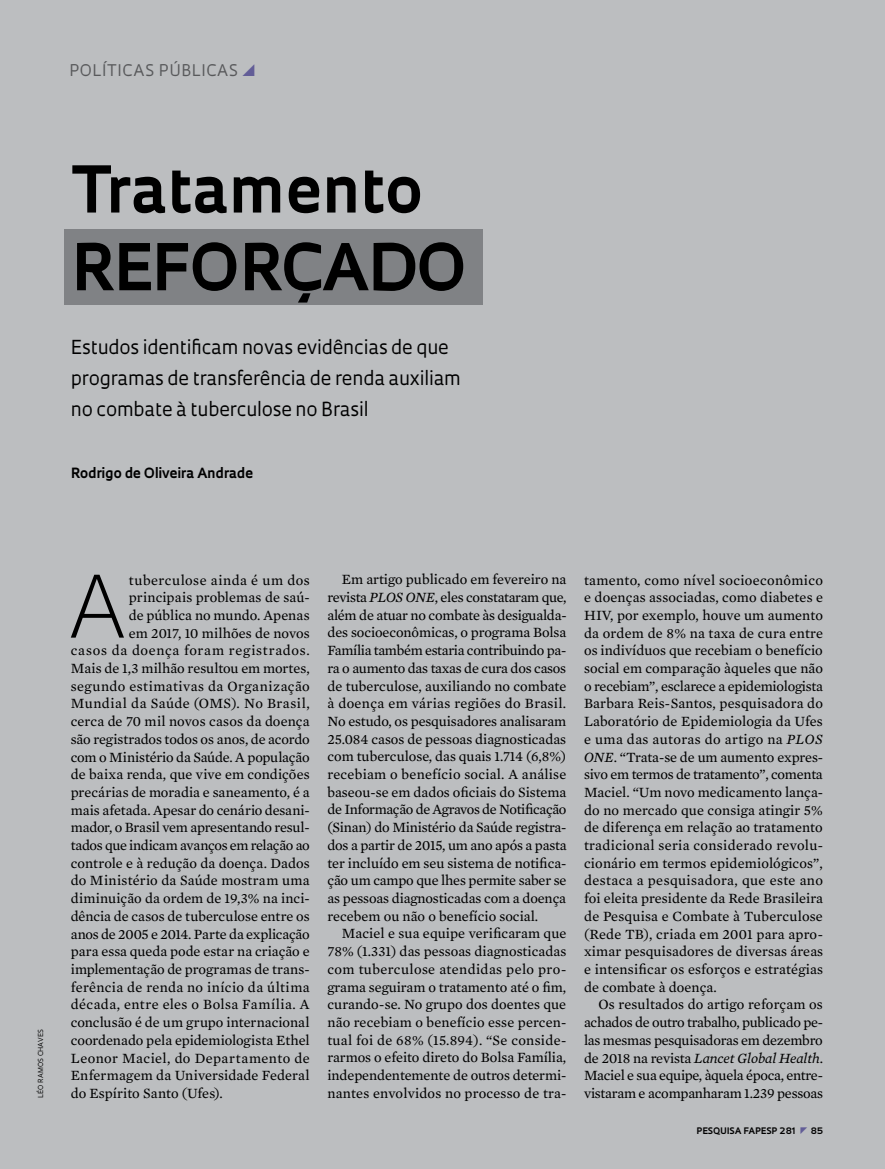
<style>
.page{position:relative;width:885px;height:1169px;background:#fff}
.page>*{position:absolute;margin:0;border:0;box-sizing:border-box;transform-origin:0 0}
.t1{font:300 83.55px "Oculum";color:#000}
.t2{font:700 62.7px/77.7px "Oculum";color:#000}
.t3{font:18.75px/30.9px "Oculum";letter-spacing:-.01em;color:#000}
.t4{font:15.6px "Oculum";letter-spacing:.035em;color:#58595b}
.t5{font:14.4px/17.7px "Mercury Text G2";color:#000;text-align:justify}
.t6{font:14.4px "Mercury Text G2";letter-spacing:-.02em;color:#000}
.t7{font:14.4px "Mercury Text G2";letter-spacing:.03em;color:#000}
.t8{font:14.4px "Mercury Text G2";letter-spacing:.025em;color:#000}
.t9{font:14.4px "Mercury Text G2";letter-spacing:-.025em;color:#000}
.t10{font:14.4px "Mercury Text G2";letter-spacing:.02em;color:#000}
.t11{font:14.4px "Mercury Text G2";letter-spacing:.05em;color:#000}
.t12{font:14.4px "Mercury Text G2";letter-spacing:.035em;color:#000}
.t13{font:700 13.65px "Oculum";letter-spacing:-.005em;color:#000}
.t14{font:700 8.7px "Oculum";letter-spacing:.015em;color:#000}
.t15{font:6.75px "Oculum";letter-spacing:.02em;color:#000}
.s1{font-style:italic}
</style>
<div class="page">
<div style="left:0;top:0;width:885px;height:1168px;background:#bcbec0"></div>
<div style="left:64px;top:229px;width:419px;height:75px;background:#808285"></div>
<p class="t4" style="left:69px;top:60px;width:170px">Políticas Públicas</p>
<h2 class="t2" style="left:71px;top:147px;width:353px">Tratamento refor</h2>
<h2 class="t2" style="left:280px;top:225px;width:175px">çado</h2>
<h3 class="t3" style="left:71px;top:331px;width:392px">Estudos identificam novas evidências de que programas de transferência de renda auxiliam no combate à tuberculose no Brasil</h3>
<p class="t13" style="left:71px;top:464px;width:184px">Rodrigo de Oliveira Andrade</p>
<p class="t15" style="left:36px;top:1098px;width:70px;rotate:-90deg">léo ramos chaves</p>
<h1 class="t1" style="left:69px;top:549px;width:61px">A</h1>
<p class="t12" style="left:129px;top:569px;width:182px">tuberculose ainda é um dos</p>
<p class="t5" style="left:129px;top:588px;width:182px">principais problemas de saú-</p>
<p class="t5" style="left:129px;top:605px;width:182px">de pública no mundo. Apenas</p>
<p class="t5" style="left:129px;top:623px;width:182px">em 2017, 10 milhões de novos</p>
<p class="t11" style="left:71px;top:640px;width:240px">casos da doença foram registrados.</p>
<p class="t5" style="left:71px;top:658px;width:240px">Mais de 1,3 milhão resultou em mortes,</p>
<p class="t7" style="left:71px;top:675px;width:240px">segundo estimativas da Organização</p>
<p class="t8" style="left:71px;top:693px;width:240px">Mundial da Saúde (OMS). No Brasil,</p>
<p class="t5" style="left:71px;top:711px;width:240px">cerca de 70 mil novos casos da doença</p>
<p class="t5" style="left:71px;top:729px;width:240px">são registrados todos os anos, de acordo</p>
<p class="t5" style="left:71px;top:747px;width:240px">com o Ministério da Saúde. A população</p>
<p class="t5" style="left:71px;top:765px;width:240px">de baixa renda, que vive em condições</p>
<p class="t5" style="left:71px;top:782px;width:240px">precárias de moradia e saneamento, é a</p>
<p class="t5" style="left:71px;top:800px;width:240px">mais afetada. Apesar do cenário desani-</p>
<p class="t6" style="left:71px;top:817px;width:240px">mador, o Brasil vem apresentando resul-</p>
<p class="t9" style="left:71px;top:835px;width:240px">tados que indicam avanços em relação ao</p>
<p class="t5" style="left:71px;top:853px;width:240px">controle e à redução da doença. Dados</p>
<p class="t5" style="left:71px;top:871px;width:240px">do Ministério da Saúde mostram uma</p>
<p class="t5" style="left:71px;top:888px;width:240px">diminuição da ordem de 19,3% na inci-</p>
<p class="t5" style="left:71px;top:906px;width:241px">dência de casos de tuberculose entre os</p>
<p class="t6" style="left:71px;top:923px;width:240px">anos de 2005 e 2014. Parte da explicação</p>
<p class="t5" style="left:71px;top:942px;width:240px">para essa queda pode estar na criação e</p>
<p class="t5" style="left:71px;top:959px;width:240px">implementação de programas de trans-</p>
<p class="t10" style="left:71px;top:976px;width:240px">ferência de renda no início da última</p>
<p class="t7" style="left:71px;top:994px;width:240px">década, entre eles o Bolsa Família. A</p>
<p class="t5" style="left:71px;top:1012px;width:240px">conclusão é de um grupo internacional</p>
<p class="t5" style="left:71px;top:1030px;width:240px">coordenado pela epidemiologista Ethel</p>
<p class="t8" style="left:71px;top:1047px;width:240px">Leonor Maciel, do Departamento de</p>
<p class="t5" style="left:71px;top:1065px;width:240px">Enfermagem da Universidade Federal</p>
<p class="t5" style="left:71px;top:1083px;width:153px">do Espírito Santo (Ufes).</p>
<p class="t5" style="left:327px;top:570px;width:241px;text-indent:14px">Em artigo publicado em fevereiro na revista <span class="s1">PLOS ONE</span>, eles constataram que, além de atuar no combate às desigualda&shy;des socioeconômicas, o programa Bolsa Família também estaria contribuindo pa&shy;ra o aumento das taxas de cura dos casos de tuberculose, auxiliando no combate à doença em várias regiões do Brasil.<br>No estudo, os pesquisadores analisaram 25.084 casos de pessoas diagnosticadas com tuberculose, das quais 1.714 (6,8%) recebiam o benefício social. A análise baseou-se em dados oficiais do Sistema de Informação de Agravos de Notificação (Sinan) do Ministério da Saúde registra&shy;dos a partir de 2015, um ano após a pasta ter incluído em seu sistema de notifica&shy;ção um campo que lhes permite saber se as pessoas diagnosticadas com a doença recebem ou não o benefício social.</p>
<p class="t5" style="left:327px;top:924px;width:241px;text-indent:14px">Maciel e sua equipe verificaram que 78% (1.331) das pessoas diagnosticadas com tuberculose atendidas pelo pro&shy;grama seguiram o tratamento até o fim, curando-se. No grupo dos doentes que não recebiam o benefício esse percen&shy;tual foi de 68% (15.894). “Se conside&shy;rarmos o efeito direto do Bolsa Família, independentemente de outros determi&shy;nantes envolvidos no processo de tra-</p>
<p class="t5" style="left:584px;top:570px;width:241px">tamento, como nível socioeconômico e doenças associadas, como diabetes e HIV, por exemplo, houve um aumento da ordem de 8% na taxa de cura entre os indivíduos que recebiam o benefício social em comparação àqueles que não o recebiam”, esclarece a epidemiologista Barbara Reis-Santos, pesquisadora do Laboratório de Epidemiologia da Ufes e uma das autoras do artigo na <span class="s1">PLOS ONE</span>. “Trata-se de um aumento expres&shy;sivo em termos de tratamento”, comenta Maciel. “Um novo medicamento lança&shy;do no mercado que consiga atingir 5% de diferença em relação ao tratamento tradicional seria considerado revolu&shy;cionário em termos epidemiológicos”, destaca a pesquisadora, que este ano foi eleita presidente da Rede Brasileira de Pesquisa e Combate à Tuberculose (Rede TB), criada em 2001 para apro&shy;ximar pesquisadores de diversas áreas e intensificar os esforços e estratégias de combate à doença.</p>
<p class="t5" style="left:584px;top:995px;width:240px;text-indent:14px">Os resultados do artigo reforçam os achados de outro trabalho, publicado pe&shy;las mesmas pesquisadoras em dezembro de 2018 na revista <span class="s1">Lancet Global Health</span>.<br>Maciel e sua equipe, àquela época, entre&shy;vistaram e acompanharam 1.239 pessoas</p>
<p class="t14" style="left:697px;top:1124px;width:100px">pESQUISA FAPESP 281</p>
<p class="t14" style="left:810px;top:1124px;width:14px">85</p>
</div>
